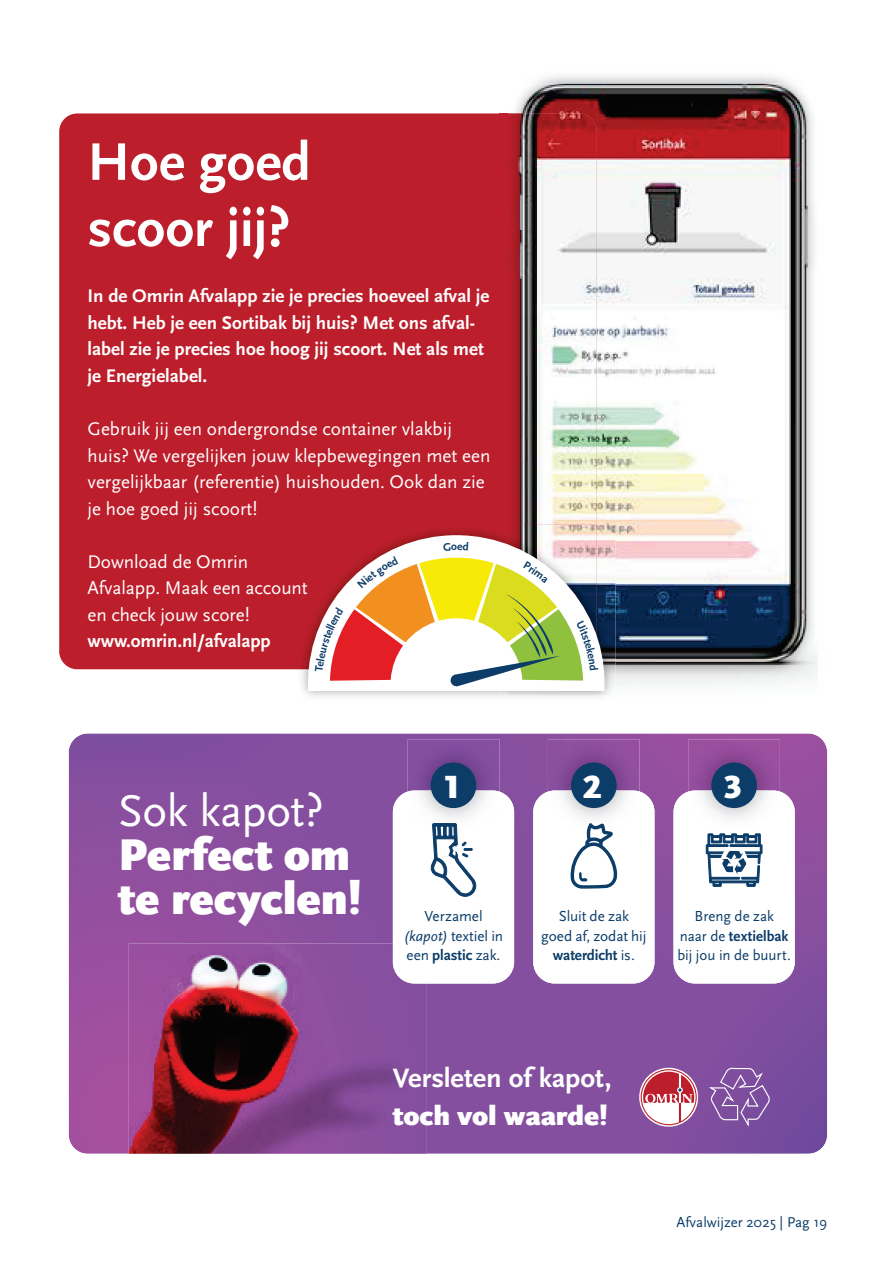
<style>
.page{position:relative;width:893px;height:1263px;background:#fff}
.page>*{position:absolute;margin:0;border:0;box-sizing:border-box;transform-origin:0 0}
.t1{font:700 55.2px/66.2px "Scala Sans Pro";color:#fff}
.t2{font:900 46.35px/44.1px "Scala Sans Pro";color:#fff}
.t3{font:46.35px "Scala Sans Pro";letter-spacing:-.01em;color:#fff}
.t4{font:900 33.6px "Scala Sans Pro";color:#fff}
.t5{font:700 27.75px "Scala Sans Pro";letter-spacing:-.005em;color:#fff}
.t6{font:900 27.75px "Scala Sans Pro";color:#fff}
.t7{font:19.05px/26.5px "Scala Sans Pro";color:#fff}
.t8{font:700 19.05px/26.5px "Scala Sans Pro";color:#fff}
.t9{font:15.15px/19.5px "Scala Sans Pro";color:#0c3d69;text-align:center}
.t10{font:14.85px "Scala Sans Pro";color:#0c3d69}
.s1{font-style:italic}
.s2{font-weight:700}
</style>
<div class="page">
<div style="left:59px;top:113px;width:538px;height:556px;background:#bc1e2b;border-radius:18px"></div>
<img style="left:508px;top:84px;width:310px;height:610px">
<img style="left:508px;top:525px;width:107px;height:170px">
<svg style="left:308px;top:535px;width:296px;height:156px"></svg>
<img style="left:69px;top:733px;width:758px;height:421px;border-radius:19px">
<img style="left:129px;top:944px;width:298px;height:210px">
<div style="left:393px;top:791px;width:121px;height:193px;background:#fff;border-radius:21px"></div>
<div style="left:533px;top:791px;width:121px;height:193px;background:#fff;border-radius:21px"></div>
<div style="left:673px;top:791px;width:122px;height:193px;background:#fff;border-radius:21px"></div>
<img style="left:408px;top:739px;width:91px;height:70px">
<div style="left:431px;top:762px;width:45px;height:46px;background:#0c3d69;border-radius:50%"></div>
<img style="left:548px;top:739px;width:91px;height:74px">
<div style="left:571px;top:762px;width:46px;height:46px;background:#0c3d69;border-radius:50%"></div>
<img style="left:688px;top:739px;width:92px;height:79px">
<div style="left:711px;top:762px;width:46px;height:46px;background:#0c3d69;border-radius:50%"></div>
<svg style="left:570px;top:813px;width:48px;height:76px"></svg>
<svg style="left:429px;top:772px;width:48px;height:125px"></svg>
<svg style="left:705px;top:833px;width:58px;height:54px"></svg>
<svg style="left:639px;top:1068px;width:59px;height:59px"></svg>
<svg style="left:709px;top:1067px;width:61px;height:62px;background:#8b61a9"></svg>
<svg style="left:315px;top:542px;width:283px;height:145px;background:#ddbc8a"></svg>
<h1 class="t1" style="left:87px;top:132px;width:225px">Hoe goed scoor jij?</h1>
<p class="t8" style="left:87px;top:284px;width:403px">In de Omrin Afvalapp zie je precies hoeveel afval je hebt. Heb je een Sortibak bij huis? Met ons afval&shy;label zie je precies hoe hoog jij scoort. Net als met je Energielabel.</p>
<p class="t7" style="left:87px;top:417px;width:404px">Gebruik jij een ondergrondse container vlakbij huis? We vergelijken jouw klepbewegingen met een vergelijkbaar (referentie) huishouden. Ook dan zie je hoe goed jij scoort!</p>
<p class="t7" style="left:87px;top:549px;width:222px">Download de Omrin<br>Afvalapp. Maak een account en check jouw score!</p>
<p class="t8" style="left:87px;top:629px;width:185px">www.omrin.nl/afvalapp</p>
<h2 class="t3" style="left:118px;top:790px;width:207px">Sok kapot?</h2>
<h2 class="t2" style="left:118px;top:836px;width:245px">Perfect om te recyclen!</h2>
<h3 class="t4" style="left:444px;top:772px;width:18px">1</h3>
<h3 class="t4" style="left:582px;top:772px;width:21px">2</h3>
<h3 class="t4" style="left:723px;top:772px;width:21px">3</h3>
<p class="t9" style="left:404px;top:907px;width:101px">Verzamel <span class="s1">(kapot)</span> textiel in een <span class="s2">plastic</span> zak.</p>
<p class="t9" style="left:541px;top:907px;width:107px">Sluit de zak<br>goed af, zodat hij <span class="s2">waterdicht</span> is.</p>
<p class="t9" style="left:677px;top:907px;width:115px">Breng de zak<br>naar de <span class="s2">textielbak </span>bij jou in de buurt.</p>
<h3 class="t5" style="left:393px;top:1066px;width:220px">Versleten of kapot,</h3>
<h3 class="t6" style="left:393px;top:1103px;width:217px">toch vol waarde!</h3>
<p class="t10" style="left:676px;top:1215px;width:152px">Afvalwijzer 2025 | Pag 19</p>
</div>
